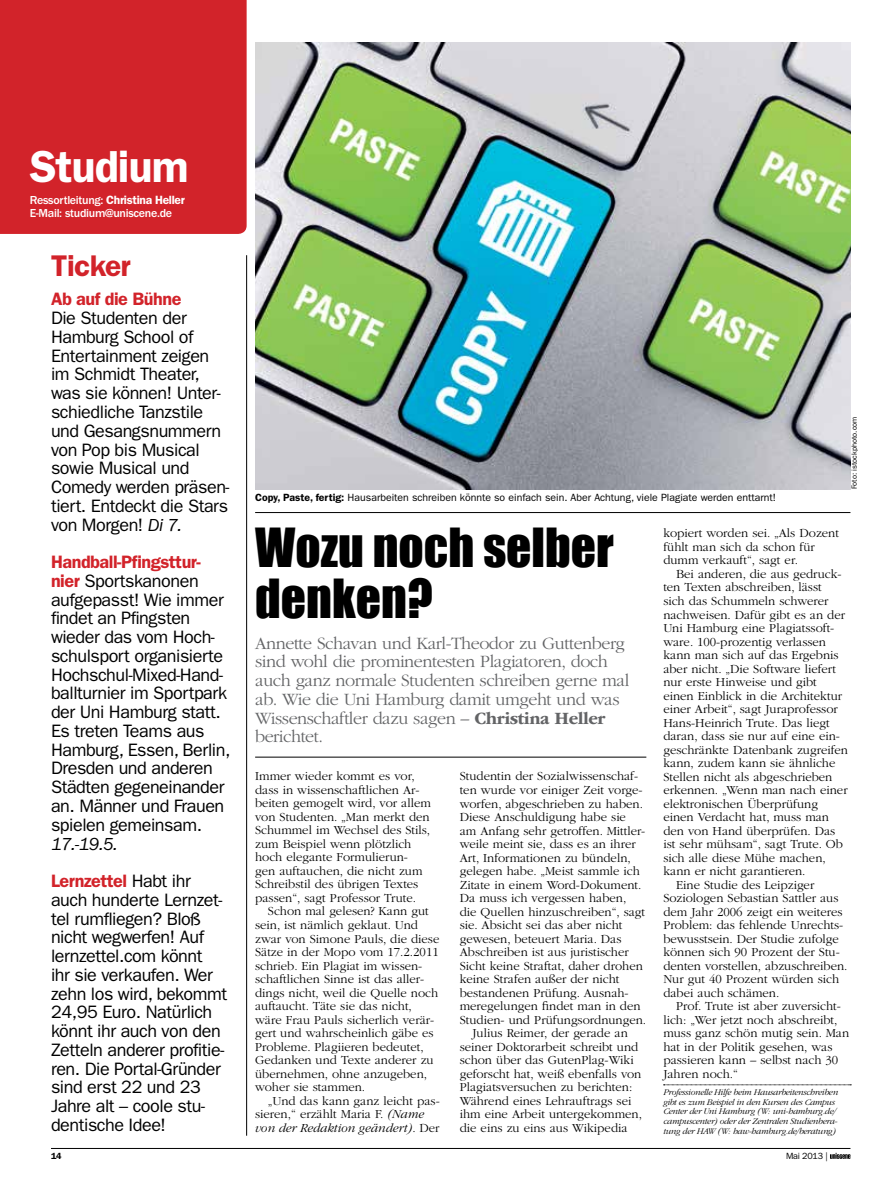
<style>
.page{position:relative;width:893px;height:1191px;background:#fff}
.page>*{position:absolute;margin:0;border:0;box-sizing:border-box;transform-origin:0 0}
.t1{font:49.5px/51px "Impact";color:#000}
.t2{font:600 45px "ITC Franklin Gothic Std";letter-spacing:-.025em;color:#fff}
.t3{font:600 30px "ITC Franklin Gothic Std";letter-spacing:-.025em;color:#d2232a}
.t4{font:18px/18.8px "ITC Franklin Gothic Std";letter-spacing:-.025em;color:#000}
.t5{font:300 18px/18.8px "ITC Garamond Std";letter-spacing:-.025em;color:#636466}
.t6{font:600 18px/37.5px "ITC Franklin Gothic Std";letter-spacing:-.025em;color:#d2232a}
.t7{font:300 12.75px/13.5px "ITC Garamond Std";color:#000}
.t8{font:500 12px/13.5px "ITC Franklin Gothic Std";letter-spacing:-.025em;color:#fff}
.t9{font:10.5px "ITC Franklin Gothic Std";color:#000}
.t10{font:italic 300 9px/9.8px "ITC Garamond Std";letter-spacing:-.025em;color:#000}
.t11{font:9px "ITC Franklin Gothic Std";letter-spacing:-.025em;color:#000}
.t12{font:600 9px "ITC Franklin Gothic Std";color:#000}
.t13{font:7.5px "ITC Franklin Gothic Std";color:#000}
.s1{font-weight:600}
.s2{font-style:italic}
.s3{font-weight:600;color:#d2232a}
.s4{font-weight:400;font-style:italic;color:#000}
.s5{font-weight:400;color:#000}
.s6{font-weight:700}
</style>
<div class="page">
<svg style="left:830px;top:1152px;width:20px;height:6px"></svg>
<hr style="left:51px;top:1148px;width:799px;height:1px;background:#000">
<div style="left:0;top:0;width:247px;height:234px;background:#d2232a"></div>
<hr style="left:246px;top:255px;width:1px;height:880px;background:#000">
<svg style="left:663px;top:1084px;width:188px;height:1px"></svg>
<img style="left:255px;top:43px;width:595px;height:446px">
<hr style="left:255px;top:512px;width:595px;height:1px;background:#000">
<hr style="left:255px;top:757px;width:391px;height:1px;background:#000">
<h2 class="t2" style="left:30px;top:140px;width:160px">Studium</h2>
<p class="t8" style="left:30px;top:193px;width:157px">Ressortleitung: <span class="s1">Christina Heller<br></span>E-Mail: studium@uniscene.de</p>
<h3 class="t3" style="left:51px;top:248px;width:81px">Ticker</h3>
<h3 class="t6" style="left:51px;top:280px;width:132px">Ab auf die Bühne</h3>
<p class="t4" style="left:51px;top:309px;width:180px">Die Studenten der<br>Hamburg School of<br>Entertainment zeigen im Schmidt Theater, was sie können! Unter&shy;schiedliche Tanzstile und Gesangsnummern von Pop bis Musical sowie Musical und<br>Comedy werden präsen&shy;tiert. Entdeckt die Stars von Morgen! <span class="s2">Di 7.</span></p>
<p class="t4" style="left:51px;top:553px;width:181px"><span class="s3">Handball-Pfingsttur&shy;nier</span> Sportskanonen aufgepasst! Wie immer findet an Pfingsten wieder das vom Hoch&shy;schulsport organisierte<br>Hochschul-Mixed-Hand&shy;ballturnier im Sportpark der Uni Hamburg statt.<br>Es treten Teams aus<br>Hamburg, Essen, Berlin,<br>Dresden und anderen<br>Städten gegeneinander an. Männer und Frauen spielen gemeinsam.</p>
<h3 class="t6" style="left:51px;top:824px;width:141px"><span class="s4">17.-19.5.<br></span>Lernzettel <span class="s5">Habt ihr</span></h3>
<p class="t4" style="left:51px;top:890px;width:178px">auch hunderte Lernzet&shy;tel rumfliegen? Bloß nicht wegwerfen! Auf lernzettel.com könnt<br>ihr sie verkaufen. Wer zehn los wird, bekommt<br>24,95 Euro. Natürlich könnt ihr auch von den<br>Zetteln anderer profitie&shy;ren. Die Portal-Gründer sind erst 22 und 23<br>Jahre alt – coole stu&shy;dentische Idee!</p>
<p class="t13" style="left:850px;top:489px;width:74px;rotate:-90deg">Foto: istockphoto.com</p>
<p class="t9" style="left:255px;top:491px;width:522px"><span class="s1">Copy, Paste, fertig:</span> Hausarbeiten schreiben könnte so einfach sein. Aber Achtung, viele Plagiate werden enttarnt!</p>
<h1 class="t1" style="left:255px;top:520px;width:360px">Wozu noch selber denken?</h1>
<p class="t5" style="left:255px;top:634px;width:376px">Annette Schavan und Karl-Theodor zu Guttenberg sind wohl die prominentesten Plagiatoren, doch auch ganz normale Studenten schreiben gerne mal ab. Wie die Uni Hamburg damit umgeht und was Wissenschaftler dazu sagen – <span class="s6">Christina Heller </span>berichtet.</p>
<p class="t7" style="left:255px;top:770px;width:177px">Immer wieder kommt es vor, dass in wissenschaftlichen Ar&shy;beiten gemogelt wird, vor allem von Studenten. „Man merkt den<br>Schummel im Wechsel des Stils, zum Beispiel wenn plötzlich hoch elegante Formulierun&shy;gen auftauchen, die nicht zum<br>Schreibstil des übrigen Textes passen“, sagt Professor Trute.</p>
<p class="t7" style="left:255px;top:905px;width:186px;text-indent:13px">Schon mal gelesen? Kann gut sein, ist nämlich geklaut. Und zwar von Simone Pauls, die diese<br>Sätze in der Mopo vom 17.2.2011 schrieb. Ein Plagiat im wissen&shy;schaftlichen Sinne ist das aller&shy;dings nicht, weil die Quelle noch auftaucht. Täte sie das nicht, wäre Frau Pauls sicherlich verär&shy;gert und wahrscheinlich gäbe es<br>Probleme. Plagiieren bedeutet,<br>Gedanken und Texte anderer zu übernehmen, ohne anzugeben, woher sie stammen.</p>
<p class="t7" style="left:255px;top:1094px;width:186px;text-indent:13px">„Und das kann ganz leicht pas&shy;sieren,“ erzählt Maria F. <span class="s2">(Name von der Redaktion geändert)</span>. Der</p>
<p class="t7" style="left:663px;top:527px;width:177px">kopiert worden sei. „Als Dozent fühlt man sich da schon für dumm verkauft“, sagt er.</p>
<p class="t7" style="left:676px;top:567px;width:167px">Bei anderen, die aus gedruck-</p>
<p class="t7" style="left:663px;top:581px;width:160px">ten Texten abschreiben, lässt</p>
<p class="t7" style="left:663px;top:594px;width:167px">sich das Schummeln schwerer</p>
<p class="t7" style="left:663px;top:608px;width:183px">nachweisen. Dafür gibt es an der</p>
<p class="t7" style="left:663px;top:621px;width:173px">Uni Hamburg eine Plagiatssoft-</p>
<p class="t7" style="left:663px;top:635px;width:164px">ware. 100-prozentig verlassen</p>
<p class="t7" style="left:663px;top:648px;width:177px">kann man sich auf das Ergebnis</p>
<p class="t7" style="left:663px;top:662px;width:174px">aber nicht. „Die Software liefert</p>
<p class="t7" style="left:663px;top:675px;width:155px">nur erste Hinweise und gibt</p>
<p class="t7" style="left:663px;top:689px;width:180px">einen Einblick in die Architektur</p>
<p class="t7" style="left:663px;top:702px;width:176px">einer Arbeit“, sagt Juraprofessor</p>
<p class="t7" style="left:663px;top:716px;width:168px">Hans-Heinrich Trute. Das liegt</p>
<p class="t7" style="left:663px;top:729px;width:178px">daran, dass sie nur auf eine ein-</p>
<p class="t7" style="left:663px;top:743px;width:186px">geschränkte Datenbank zugreifen</p>
<p class="t7" style="left:663px;top:756px;width:174px">kann, zudem kann sie ähnliche</p>
<p class="t7" style="left:663px;top:770px;width:171px">Stellen nicht als abgeschrieben</p>
<p class="t7" style="left:663px;top:783px;width:186px">erkennen. „Wenn man nach einer</p>
<p class="t7" style="left:663px;top:797px;width:156px">elektronischen Überprüfung</p>
<p class="t7" style="left:663px;top:810px;width:167px">einen Verdacht hat, muss man</p>
<p class="t7" style="left:663px;top:824px;width:173px">den von Hand überprüfen. Das</p>
<p class="t7" style="left:663px;top:837px;width:181px">ist sehr mühsam“, sagt Trute. Ob</p>
<p class="t7" style="left:663px;top:851px;width:164px">sich alle diese Mühe machen,</p>
<p class="t7" style="left:663px;top:864px;width:144px">kann er nicht garantieren.</p>
<p class="t7" style="left:676px;top:878px;width:140px">Eine Studie des Leipziger</p>
<p class="t7" style="left:663px;top:891px;width:177px">Soziologen Sebastian Sattler aus</p>
<p class="t7" style="left:663px;top:905px;width:181px">dem Jahr 2006 zeigt ein weiteres</p>
<p class="t7" style="left:663px;top:918px;width:181px">Problem: das fehlende Unrechts-</p>
<p class="t7" style="left:663px;top:932px;width:177px">bewusstsein. Der Studie zufolge</p>
<p class="t7" style="left:663px;top:945px;width:178px">können sich 90 Prozent der Stu-</p>
<p class="t7" style="left:663px;top:959px;width:186px">denten vorstellen, abzuschreiben.</p>
<p class="t7" style="left:663px;top:972px;width:177px">Nur gut 40 Prozent würden sich</p>
<p class="t7" style="left:663px;top:986px;width:118px">dabei auch schämen.</p>
<p class="t7" style="left:676px;top:999px;width:166px">Prof. Trute ist aber zuversicht-</p>
<p class="t7" style="left:663px;top:1013px;width:176px">lich: „Wer jetzt noch abschreibt,</p>
<p class="t7" style="left:663px;top:1026px;width:187px">muss ganz schön mutig sein. Man</p>
<p class="t7" style="left:663px;top:1040px;width:171px">hat in der Politik gesehen, was</p>
<p class="t7" style="left:663px;top:1053px;width:176px">passieren kann – selbst nach 30</p>
<p class="t7" style="left:663px;top:1067px;width:76px">Jahren noch.“</p>
<p class="t7" style="left:460px;top:770px;width:180px">Studentin der Sozialwissenschaf-</p>
<p class="t7" style="left:460px;top:783px;width:184px">ten wurde vor einiger Zeit vorge-</p>
<p class="t7" style="left:460px;top:797px;width:185px">worfen, abgeschrieben zu haben.</p>
<p class="t7" style="left:460px;top:810px;width:168px">Diese Anschuldigung habe sie</p>
<p class="t7" style="left:460px;top:824px;width:187px">am Anfang sehr getroffen. Mittler-</p>
<p class="t7" style="left:460px;top:837px;width:177px">weile meint sie, dass es an ihrer</p>
<p class="t7" style="left:460px;top:851px;width:173px">Art, Informationen zu bündeln,</p>
<p class="t7" style="left:460px;top:864px;width:182px">gelegen habe. „Meist sammle ich</p>
<p class="t7" style="left:460px;top:878px;width:183px">Zitate in einem Word-Dokument.</p>
<p class="t7" style="left:460px;top:891px;width:168px">Da muss ich vergessen haben,</p>
<p class="t7" style="left:460px;top:905px;width:187px">die Quellen hinzuschreiben“, sagt</p>
<p class="t7" style="left:460px;top:918px;width:164px">sie. Absicht sei das aber nicht</p>
<p class="t7" style="left:460px;top:932px;width:163px">gewesen, beteuert Maria. Das</p>
<p class="t7" style="left:460px;top:945px;width:171px">Abschreiben ist aus juristischer</p>
<p class="t7" style="left:460px;top:959px;width:185px">Sicht keine Straftat, daher drohen</p>
<p class="t7" style="left:460px;top:972px;width:161px">keine Strafen außer der nicht</p>
<p class="t7" style="left:460px;top:986px;width:170px">bestandenen Prüfung. Ausnah-</p>
<p class="t7" style="left:460px;top:999px;width:182px">meregelungen findet man in den</p>
<p class="t7" style="left:460px;top:1013px;width:188px">Studien- und Prüfungsordnungen.</p>
<p class="t7" style="left:472px;top:1026px;width:157px">Julius Reimer, der gerade an</p>
<p class="t7" style="left:460px;top:1040px;width:180px">seiner Doktorarbeit schreibt und</p>
<p class="t7" style="left:460px;top:1053px;width:175px">schon über das GutenPlag-Wiki</p>
<p class="t7" style="left:460px;top:1067px;width:183px">geforscht hat, weiß ebenfalls von</p>
<p class="t7" style="left:460px;top:1080px;width:174px">Plagiatsversuchen zu berichten:</p>
<p class="t7" style="left:460px;top:1094px;width:173px">Während eines Lehrauftrags sei</p>
<p class="t7" style="left:460px;top:1107px;width:184px">ihm eine Arbeit untergekommen,</p>
<p class="t7" style="left:460px;top:1121px;width:169px">die eins zu eins aus Wikipedia</p>
<p class="t10" style="left:663px;top:1087px;width:176px">Professionelle Hilfe beim Hausarbeitenschreiben gibt es zum Beispiel in den Kursen des Campus Center der Uni Hamburg (W: uni-hamburg.de/ campuscenter) oder der Zentralen Studienbera&shy;tung der HAW (W: haw-hamburg.de/beratung)</p>
<p class="t12" style="left:51px;top:1150px;width:12px">14</p>
<p class="t11" style="left:786px;top:1150px;width:43px">Mai 2013 |</p>
</div>
